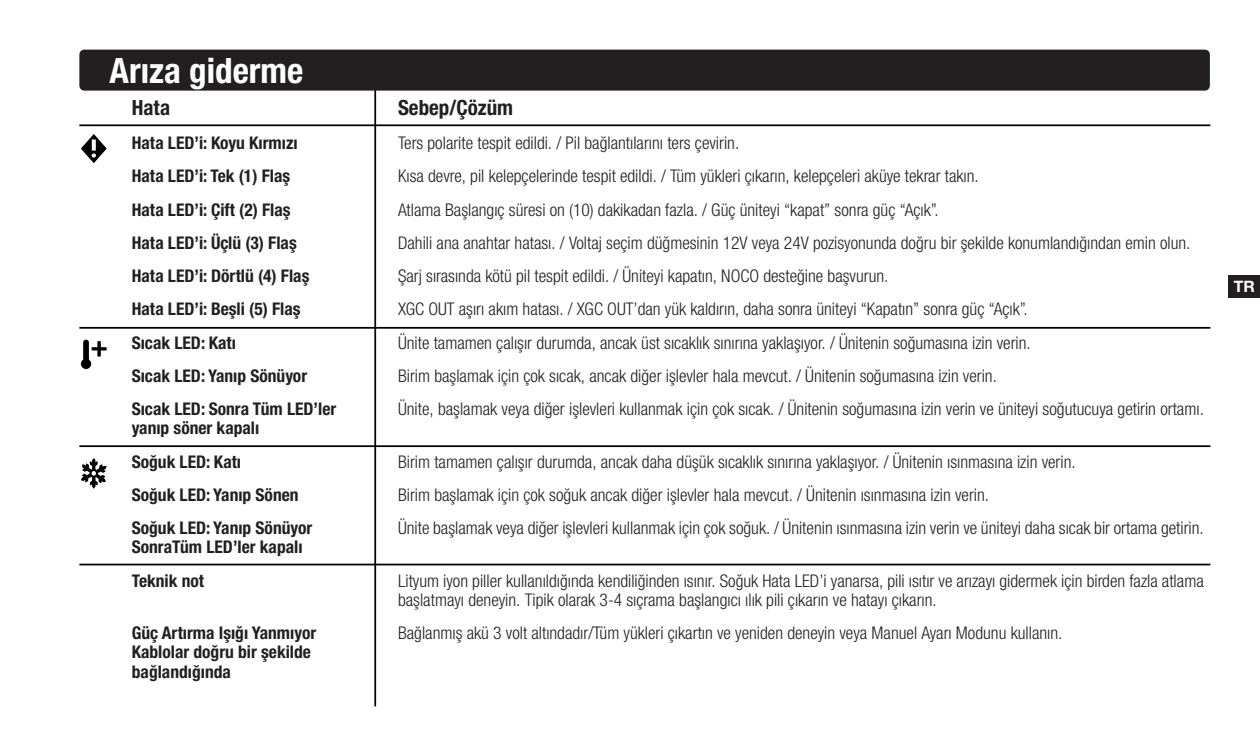
<style>
.page{position:relative;width:1260px;height:756px;background:#fff}
.page>*{position:absolute;margin:0;border:0;box-sizing:border-box;transform-origin:0 0}
.t1{font:700 condensed 35px "Helvetica Neue LTW1 G";color:#fff}
.t2{font:700 condensed 21px "Helvetica Neue LTW1 G";color:#231f20}
.t3{font:300 condensed 17.5px/19.2px "Helvetica Neue LTW1 G";color:#231f20}
.t4{font:700 condensed 17.5px/19.2px "Helvetica Neue LTW1 G";color:#231f20}
.t5{font:700 15.75px "Helvetica Neue LT Std";color:#fff}
</style>
<div class="page">
<hr style="left:79px;top:124px;width:1131px;height:2px;background:#000">
<hr style="left:79px;top:327px;width:1131px;height:2px;background:#000">
<hr style="left:79px;top:445px;width:1131px;height:2px;background:#000">
<hr style="left:374px;top:88px;width:2px;height:618px;background:#000">
<div style="left:79px;top:50px;width:1131px;height:41px;background:#231f20;border-radius:5px"></div>
<svg style="left:81px;top:340px;width:26px;height:29px"></svg>
<svg style="left:81px;top:458px;width:26px;height:31px"></svg>
<svg style="left:81px;top:134px;width:26px;height:29px"></svg>
<hr style="left:79px;top:564px;width:1131px;height:1px;background:#000">
<div style="left:1228px;top:275px;width:32px;height:23px;background:#231f20"></div>
<p class="t1" style="left:110px;top:49px;width:195px">Arıza giderme</p>
<p class="t2" style="left:132px;top:95px;width:40px">Hata</p>
<p class="t2" style="left:398px;top:95px;width:117px">Sebep/Çözüm</p>
<p class="t4" style="left:132px;top:133px;width:168px">Hata LED’i: Koyu Kırmızı</p>
<p class="t4" style="left:132px;top:167px;width:160px">Hata LED’i: Tek (1) Flaş</p>
<p class="t4" style="left:132px;top:200px;width:160px">Hata LED’i: Çift (2) Flaş</p>
<p class="t4" style="left:132px;top:233px;width:167px">Hata LED’i: Üçlü (3) Flaş</p>
<p class="t4" style="left:132px;top:266px;width:179px">Hata LED’i: Dörtlü (4) Flaş</p>
<p class="t4" style="left:132px;top:300px;width:171px">Hata LED’i: Beşli (5) Flaş</p>
<p class="t4" style="left:132px;top:333px;width:106px">Sıcak LED: Katı</p>
<p class="t4" style="left:132px;top:366px;width:177px">Sıcak LED: Yanıp Sönüyor</p>
<p class="t4" style="left:132px;top:399px;width:206px">Sıcak LED: Sonra Tüm LED’ler yanıp söner kapalı</p>
<p class="t4" style="left:132px;top:452px;width:111px">Soğuk LED: Katı</p>
<p class="t4" style="left:132px;top:485px;width:168px">Soğuk LED: Yanıp Sönen</p>
<p class="t4" style="left:132px;top:518px;width:182px">Soğuk LED: Yanıp Sönüyor<br>SonraTüm LED’ler kapalı</p>
<p class="t4" style="left:132px;top:571px;width:74px">Teknik not</p>
<p class="t4" style="left:132px;top:623px;width:186px">Güç Artırma Işığı Yanmıyor<br>Kablolar doğru bir şekilde bağlandığında</p>
<p class="t3" style="left:398px;top:133px;width:343px">Ters polarite tespit edildi. / Pil bağlantılarını ters çevirin.</p>
<p class="t3" style="left:398px;top:167px;width:582px">Kısa devre, pil kelepçelerinde tespit edildi. / Tüm yükleri çıkarın, kelepçeleri aküye tekrar takın.</p>
<p class="t3" style="left:398px;top:200px;width:542px">Atlama Başlangıç süresi on (10) dakikadan fazla. / Güç üniteyi “kapat” sonra güç “Açık”.</p>
<p class="t3" style="left:398px;top:233px;width:794px">Dahili ana anahtar hatası. / Voltaj seçim düğmesinin 12V veya 24V pozisyonunda doğru bir şekilde konumlandığından emin olun.</p>
<p class="t3" style="left:398px;top:266px;width:492px">Şarj sırasında kötü pil tespit edildi. / Üniteyi kapatın, NOCO desteğine başvurun.</p>
<p class="t3" style="left:398px;top:300px;width:631px">XGC OUT aşırı akım hatası. / XGC OUT’dan yük kaldırın, daha sonra üniteyi “Kapatın” sonra güç “Açık”.</p>
<p class="t3" style="left:398px;top:333px;width:634px">Ünite tamamen çalışır durumda, ancak üst sıcaklık sınırına yaklaşıyor. / Ünitenin soğumasına izin verin.</p>
<p class="t3" style="left:398px;top:366px;width:600px">Birim başlamak için çok sıcak, ancak diğer işlevler hala mevcut. / Ünitenin soğumasına izin verin.</p>
<p class="t3" style="left:398px;top:399px;width:807px">Ünite, başlamak veya diğer işlevleri kullanmak için çok sıcak. / Ünitenin soğumasına izin verin ve üniteyi soğutucuya getirin ortamı.</p>
<p class="t3" style="left:398px;top:452px;width:679px">Birim tamamen çalışır durumda, ancak daha düşük sıcaklık sınırına yaklaşıyor. / Ünitenin ısınmasına izin verin.</p>
<p class="t3" style="left:398px;top:485px;width:593px">Birim başlamak için çok soğuk ancak diğer işlevler hala mevcut. / Ünitenin ısınmasına izin verin.</p>
<p class="t3" style="left:398px;top:518px;width:807px">Ünite başlamak veya diğer işlevleri kullanmak için çok soğuk. / Ünitenin ısınmasına izin verin ve üniteyi daha sıcak bir ortama getirin.</p>
<p class="t3" style="left:398px;top:571px;width:807px">Lityum iyon piller kullanıldığında kendiliğinden ısınır. Soğuk Hata LED’i yanarsa, pili ısıtır ve arızayı gidermek için birden fazla atlama başlatmayı deneyin. Tipik olarak 3-4 sıçrama başlangıcı ılık pili çıkarın ve hatayı çıkarın.</p>
<p class="t3" style="left:398px;top:623px;width:666px">Bağlanmış akü 3 volt altındadır/Tüm yükleri çıkartın ve yeniden deneyin veya Manuel Ayarı Modunu kullanın.</p>
<p class="t5" style="left:1234px;top:277px;width:22px">TR</p>
</div>
